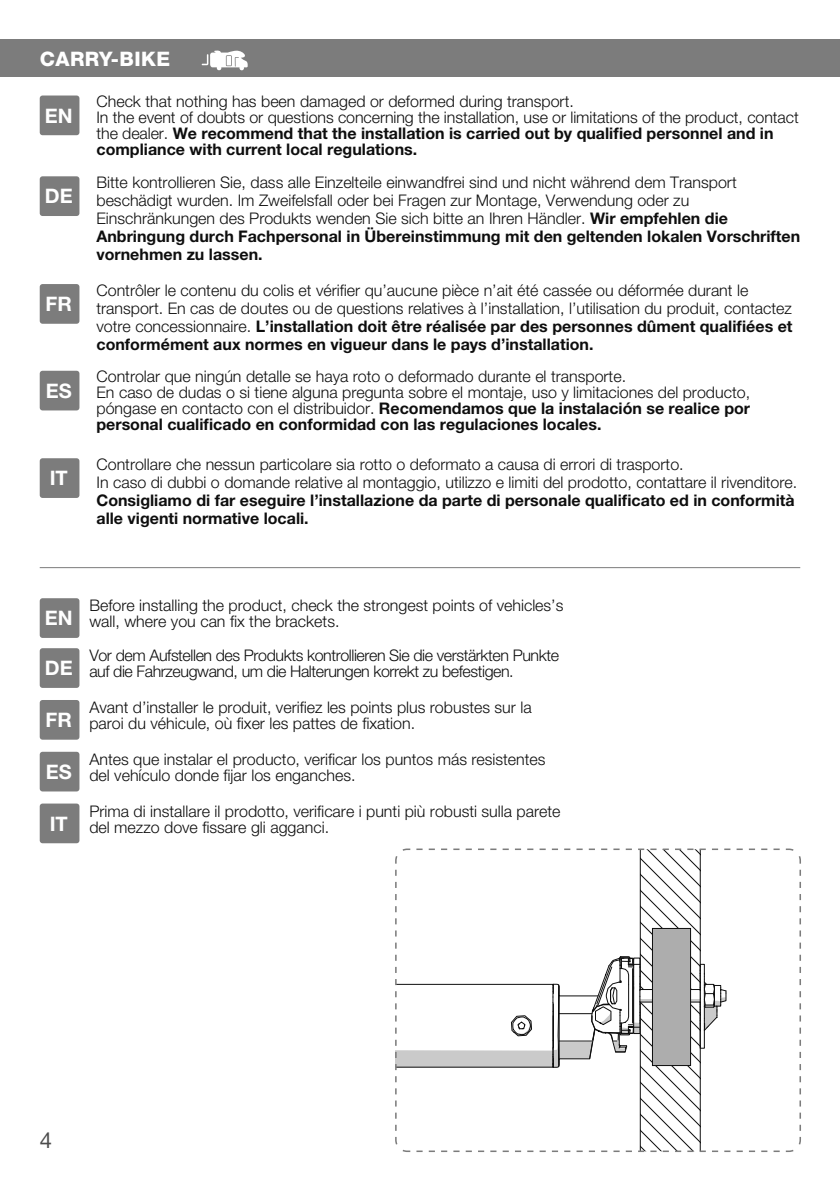
<style>
.page{position:relative;width:840px;height:1191px;background:#fff}
.page>*{position:absolute;margin:0;border:0;box-sizing:border-box;transform-origin:0 0}
.t1{font:22px "Helvetica Neue LT Std";color:#4c4c4c}
.t2{font:700 20px "Helvetica Neue LT Std";color:#fff}
.t3{font:800 20px "Helvetica Neue LT Std";letter-spacing:.025em;color:#fff}
.t4{font:300 16px/16px "Helvetica Neue LT Std";color:#0e0e0e}
.t5{font:300 16px/16px "Helvetica Neue LT Std";letter-spacing:-.025em;color:#0e0e0e}
.t6{font:700 16px/18px "Helvetica Neue LT Std";color:#0e0e0e}
.s1{font-weight:700}
</style>
<div class="page">
<div style="left:0;top:40px;width:839px;height:37px;background:#7c7c7c"></div>
<svg style="left:395px;top:848px;width:406px;height:304px"></svg>
<svg style="left:201px;top:51px;width:46px;height:19px"></svg>
<div style="left:40px;top:648px;width:39px;height:40px;background:#7c7c7c;border-radius:3px"></div>
<div style="left:40px;top:598px;width:39px;height:40px;background:#7c7c7c;border-radius:3px"></div>
<div style="left:40px;top:700px;width:39px;height:39px;background:#7c7c7c;border-radius:3px"></div>
<div style="left:40px;top:752px;width:39px;height:39px;background:#7c7c7c;border-radius:3px"></div>
<div style="left:40px;top:803px;width:39px;height:40px;background:#7c7c7c;border-radius:3px"></div>
<div style="left:40px;top:176px;width:39px;height:40px;background:#7c7c7c;border-radius:3px"></div>
<div style="left:40px;top:95px;width:39px;height:40px;background:#7c7c7c;border-radius:3px"></div>
<div style="left:40px;top:284px;width:39px;height:40px;background:#7c7c7c;border-radius:3px"></div>
<div style="left:40px;top:371px;width:39px;height:39px;background:#7c7c7c;border-radius:3px"></div>
<div style="left:40px;top:458px;width:39px;height:40px;background:#7c7c7c;border-radius:3px"></div>
<hr style="left:40px;top:567px;width:759px;height:1px;background:#7c7c7c">
<p class="t3" style="left:40px;top:47px;width:132px">CARRY-BIKE</p>
<p class="t2" style="left:45px;top:103px;width:29px">EN</p>
<p class="t2" style="left:45px;top:184px;width:29px">DE</p>
<p class="t2" style="left:46px;top:291px;width:28px">FR</p>
<p class="t2" style="left:46px;top:378px;width:27px">ES</p>
<p class="t2" style="left:50px;top:466px;width:20px">IT</p>
<p class="t4" style="left:96px;top:93px;width:703px">Check that nothing has been damaged or deformed during transport.<br>In the event of doubts or questions concerning the installation, use or limitations of the product, contact the dealer. <span class="s1">We recommend that the installation is carried out by qualified personnel and in compliance with current local regulations.</span></p>
<p class="t4" style="left:96px;top:173px;width:704px;line-height:18px">Bitte kontrollieren Sie, dass alle Einzelteile einwandfrei sind und nicht während dem Transport beschädigt wurden. Im Zweifelsfall oder bei Fragen zur Montage, Verwendung oder zu Einschränkungen des Produkts wenden Sie sich bitte an Ihren Händler. <span class="s1">Wir empfehlen die Anbringung durch Fachpersonal in Übereinstimmung mit den geltenden lokalen Vorschriften vornehmen zu lassen.</span></p>
<p class="t4" style="left:96px;top:280px;width:697px;line-height:18px">Contrôler le contenu du colis et vérifier qu’aucune pièce n’ait été cassée ou déformée durant le transport. En cas de doutes ou de questions relatives à l’installation, l’utilisation du produit, contactez votre concessionnaire. <span class="s1">L’installation doit être réalisée par des personnes dûment qualifiées et conformément aux normes en vigueur dans le pays d’installation.</span></p>
<p class="t4" style="left:96px;top:368px;width:654px">Controlar que ningún detalle se haya roto o deformado durante el transporte.<br>En caso de dudas o si tiene alguna pregunta sobre el montaje, uso y limitaciones del producto, póngase en contacto con el distribuidor. <span class="s1">Recomendamos que la instalación se realice por personal cualificado en conformidad con las regulaciones locales.</span></p>
<p class="t4" style="left:96px;top:454px;width:702px;line-height:18px">Controllare che nessun particolare sia rotto o deformato a causa di errori di trasporto.<br>In caso di dubbi o domande relative al montaggio, utilizzo e limiti del prodotto, contattare il rivenditore.</p>
<p class="t6" style="left:96px;top:490px;width:699px">Consigliamo di far eseguire l’installazione da parte di personale qualificato ed in conformità alle vigenti normative locali.</p>
<p class="t2" style="left:45px;top:605px;width:29px">EN</p>
<p class="t2" style="left:45px;top:655px;width:29px">DE</p>
<p class="t2" style="left:46px;top:707px;width:28px">FR</p>
<p class="t2" style="left:46px;top:759px;width:27px">ES</p>
<p class="t2" style="left:50px;top:811px;width:20px">IT</p>
<p class="t4" style="left:89px;top:597px;width:475px">Before installing the product, check the strongest points of vehicles’s wall, where you can fix the brackets.</p>
<p class="t5" style="left:89px;top:647px;width:471px">Vor dem Aufstellen des Produkts kontrollieren Sie die verstärkten Punkte auf die Fahrzeugwand, um die Halterungen korrekt zu befestigen.</p>
<p class="t4" style="left:89px;top:699px;width:443px">Avant d’installer le produit, verifiez les points plus robustes sur la paroi du véhicule, où fixer les pattes de fixation.</p>
<p class="t4" style="left:89px;top:751px;width:457px">Antes que instalar el producto, verificar los puntos más resistentes del vehículo donde fijar los enganches.</p>
<p class="t4" style="left:89px;top:802px;width:472px">Prima di installare il prodotto, verificare i punti più robusti sulla parete del mezzo dove fissare gli agganci.</p>
<h1 class="t1" style="left:40px;top:1126px;width:14px">4</h1>
</div>
